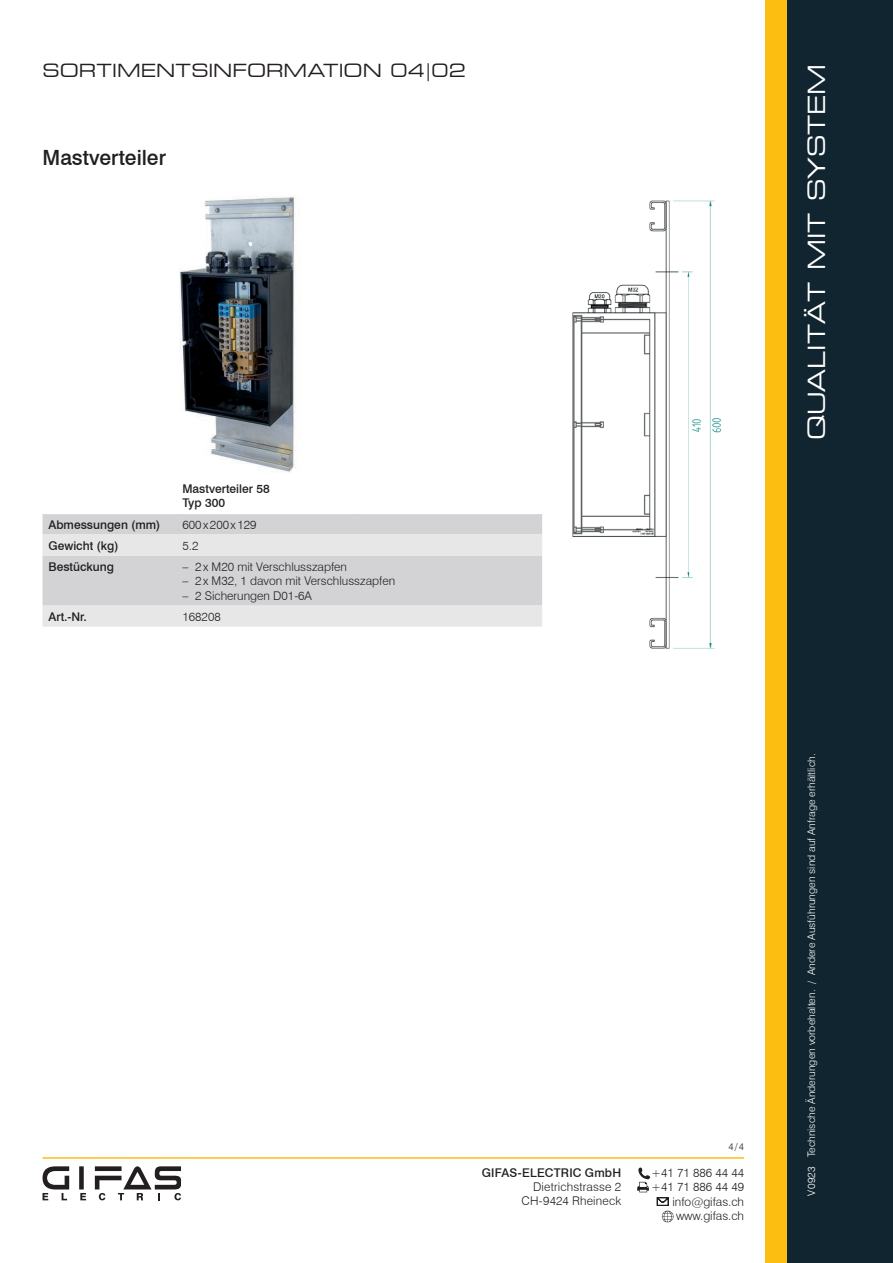
<style>
.page{position:relative;width:893px;height:1263px;background:#fff}
.page>*{position:absolute;margin:0;border:0;box-sizing:border-box;transform-origin:0 0}
.t1{font:expanded 23.55px "Square 721 BT";color:#fff}
.t2{font:500 21px "Swiss 721 BT";color:#231f20}
.t3{font:expanded 18px "Square 721 BT";color:#231f20}
.t4{font:300 12px/14.4px "Swiss 721 BT";color:#231f20;text-align:right}
.t5{font:500 12px/14.4px "Swiss 721 BT";color:#231f20}
.t6{font:300 10.5px "Swiss 721 BT";color:#fff}
.t7{font:300 9.75px "Swiss 721 BT";color:#231f20}
</style>
<div class="page">
<div style="left:787px;top:0;width:106px;height:1263px;background:#112530"></div>
<div style="left:765px;top:0;width:22px;height:1263px;background:#fdbe12"></div>
<div style="left:79px;top:1166px;width:5px;height:23px;background:#231f20"></div>
<svg style="left:43px;top:1166px;width:26px;height:34px"></svg>
<svg style="left:80px;top:1193px;width:6px;height:7px"></svg>
<svg style="left:95px;top:1166px;width:86px;height:34px"></svg>
<hr style="left:43px;top:1157px;width:701px;height:2px;background:#fdbe12">
<img style="left:572px;top:200px;width:149px;height:449px">
<img style="left:179px;top:196px;width:117px;height:277px">
<svg style="left:637px;top:1167px;width:13px;height:25px"></svg>
<svg style="left:657px;top:1197px;width:16px;height:25px"></svg>
<div style="left:43px;top:514px;width:499px;height:20px;background:#d3d2d4"></div>
<svg style="left:43px;top:534px;width:499px;height:93px;background:#dcdcdd"></svg>
<h3 class="t3" style="left:43px;top:60px;width:425px">SORTIMENTSINFORMATION 04|02</h3>
<h1 class="t1" style="left:803px;top:440px;width:378px;rotate:-90deg">QUALITÄT MIT SYSTEM</h1>
<h2 class="t2" style="left:43px;top:145px;width:125px">Mastverteiler</h2>
<p class="t5" style="left:182px;top:481px;width:89px">Mastverteiler 58<br>Typ 300</p>
<p class="t5" style="left:49px;top:517px;width:113px">Abmessungen (mm)</p>
<p class="t4" style="left:182px;top:517px;width:76px">600x200x129</p>
<p class="t5" style="left:49px;top:538px;width:72px">Gewicht (kg)</p>
<p class="t4" style="left:182px;top:538px;width:17px">5.2</p>
<p class="t5" style="left:49px;top:559px;width:67px">Bestückung</p>
<p class="t4" style="left:182px;top:559px;width:166px">– 2x M20 mit Verschlusszapfen</p>
<p class="t4" style="left:182px;top:574px;width:214px">– 2x M32, 1 davon mit Verschlusszapfen</p>
<p class="t4" style="left:182px;top:588px;width:131px">– 2 Sicherungen D01-6A</p>
<p class="t5" style="left:49px;top:609px;width:40px">Art.-Nr.</p>
<p class="t4" style="left:182px;top:609px;width:40px">168208</p>
<p class="t5" style="left:482px;top:1165px;width:141px">GIFAS-ELECTRIC GmbH</p>
<p class="t4" style="left:521px;top:1179px;width:101px">Dietrichstrasse 2<br>CH-9424 Rheineck</p>
<p class="t7" style="left:728px;top:1140px;width:17px">4/4</p>
<p class="t4" style="left:651px;top:1165px;width:95px">+41 71 886 44 44 +41 71 886 44 49 info@gifas.ch www.gifas.ch</p>
<p class="t6" style="left:805px;top:1157px;width:405px;rotate:-90deg">Technische Änderungen vorbehalten. / Andere Ausführungen sind auf Anfrage erhältlich.</p>
<p class="t6" style="left:805px;top:1196px;width:31px;rotate:-90deg">V0923</p>
</div>
